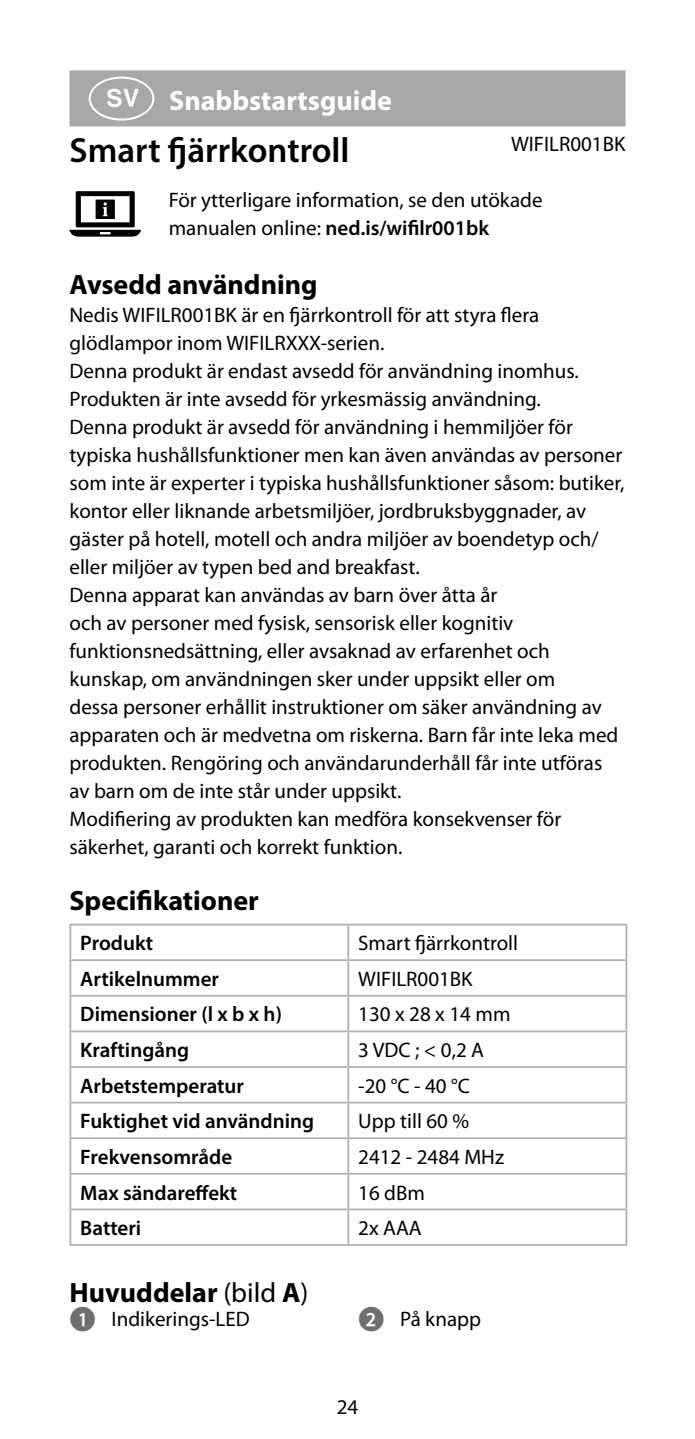
<style>
.page{position:relative;width:695px;height:1439px;background:#fff}
.page>*{position:absolute;margin:0;border:0;box-sizing:border-box;transform-origin:0 0}
.t1{font:63px "manualise countrycodes";color:#fff}
.t2{font:600 35px "Myriad Pro";color:#000}
.t3{font:700 28px "Myriad Pro";color:#000}
.t4{font:700 28px "Myriad Pro";color:#fff}
.t5{font:21px/28px "Myriad Pro";color:#000}
.t6{font:600 21px "Myriad Pro";color:#000}
.s1{font-weight:600}
.s2{font-weight:400}
.s3{font-family:"Manualise Call out Closed Glyphs Bold Bold";font-size:24.5px;color:#706f6f}
</style>
<div class="page">
<div style="left:69px;top:70px;width:556px;height:56px;background:#a8a8a7"></div>
<svg style="left:69px;top:191px;width:72px;height:46px"></svg>
<hr style="left:69px;top:923px;width:279px;height:2px;background:#abb2b0">
<hr style="left:69px;top:925px;width:2px;height:34px;background:#abb2b0">
<hr style="left:348px;top:923px;width:279px;height:2px;background:#abb2b0">
<hr style="left:347px;top:925px;width:2px;height:34px;background:#abb2b0">
<hr style="left:625px;top:925px;width:2px;height:34px;background:#abb2b0">
<hr style="left:69px;top:959px;width:279px;height:2px;background:#abb2b0">
<hr style="left:69px;top:961px;width:2px;height:34px;background:#abb2b0">
<hr style="left:348px;top:959px;width:279px;height:2px;background:#abb2b0">
<hr style="left:347px;top:961px;width:2px;height:34px;background:#abb2b0">
<hr style="left:625px;top:961px;width:2px;height:34px;background:#abb2b0">
<hr style="left:69px;top:995px;width:279px;height:1px;background:#abb2b0">
<hr style="left:69px;top:996px;width:2px;height:34px;background:#abb2b0">
<hr style="left:348px;top:995px;width:279px;height:1px;background:#abb2b0">
<hr style="left:347px;top:996px;width:2px;height:34px;background:#abb2b0">
<hr style="left:625px;top:996px;width:2px;height:34px;background:#abb2b0">
<hr style="left:69px;top:1030px;width:279px;height:2px;background:#abb2b0">
<hr style="left:69px;top:1032px;width:2px;height:34px;background:#abb2b0">
<hr style="left:348px;top:1030px;width:279px;height:2px;background:#abb2b0">
<hr style="left:347px;top:1032px;width:2px;height:34px;background:#abb2b0">
<hr style="left:625px;top:1032px;width:2px;height:34px;background:#abb2b0">
<hr style="left:69px;top:1066px;width:279px;height:2px;background:#abb2b0">
<hr style="left:69px;top:1068px;width:2px;height:33px;background:#abb2b0">
<hr style="left:348px;top:1066px;width:279px;height:2px;background:#abb2b0">
<hr style="left:347px;top:1068px;width:2px;height:33px;background:#abb2b0">
<hr style="left:625px;top:1068px;width:2px;height:33px;background:#abb2b0">
<hr style="left:69px;top:1101px;width:279px;height:2px;background:#abb2b0">
<hr style="left:69px;top:1103px;width:2px;height:34px;background:#abb2b0">
<hr style="left:348px;top:1101px;width:279px;height:2px;background:#abb2b0">
<hr style="left:347px;top:1103px;width:2px;height:34px;background:#abb2b0">
<hr style="left:625px;top:1103px;width:2px;height:34px;background:#abb2b0">
<hr style="left:69px;top:1137px;width:279px;height:2px;background:#abb2b0">
<hr style="left:69px;top:1139px;width:2px;height:34px;background:#abb2b0">
<hr style="left:348px;top:1137px;width:279px;height:2px;background:#abb2b0">
<hr style="left:347px;top:1139px;width:2px;height:34px;background:#abb2b0">
<hr style="left:625px;top:1139px;width:2px;height:34px;background:#abb2b0">
<hr style="left:69px;top:1173px;width:279px;height:1px;background:#abb2b0">
<hr style="left:69px;top:1174px;width:2px;height:34px;background:#abb2b0">
<hr style="left:348px;top:1173px;width:279px;height:1px;background:#abb2b0">
<hr style="left:347px;top:1174px;width:2px;height:34px;background:#abb2b0">
<hr style="left:625px;top:1174px;width:2px;height:34px;background:#abb2b0">
<hr style="left:69px;top:1208px;width:279px;height:2px;background:#abb2b0">
<hr style="left:69px;top:1210px;width:2px;height:34px;background:#abb2b0">
<hr style="left:348px;top:1208px;width:279px;height:2px;background:#abb2b0">
<hr style="left:347px;top:1210px;width:2px;height:34px;background:#abb2b0">
<hr style="left:625px;top:1210px;width:2px;height:34px;background:#abb2b0">
<hr style="left:69px;top:1244px;width:279px;height:2px;background:#abb2b0">
<hr style="left:348px;top:1244px;width:279px;height:2px;background:#abb2b0">
<h1 class="t1" style="left:79px;top:62px;width:86px">e</h1>
<h3 class="t4" style="left:169px;top:82px;width:224px">Snabbstartsguide</h3>
<h2 class="t2" style="left:69px;top:128px;width:281px">Smart fjärrkontroll</h2>
<p class="t5" style="left:511px;top:130px;width:116px">WIFILR001BK</p>
<p class="t5" style="left:169px;top:185px;width:375px">För ytterligare information, se den utökade manualen online: <span class="s1">ned.is/wifilr001bk</span></p>
<h3 class="t3" style="left:69px;top:266px;width:249px">Avsedd användning</h3>
<p class="t5" style="left:69px;top:300px;width:556px">Nedis WIFILR001BK är en fjärrkontroll för att styra flera glödlampor inom WIFILRXXX-serien.<br>Denna produkt är endast avsedd för användning inomhus.<br>Produkten är inte avsedd för yrkesmässig användning.<br>Denna produkt är avsedd för användning i hemmiljöer för typiska hushållsfunktioner men kan även användas av personer som inte är experter i typiska hushållsfunktioner såsom: butiker, kontor eller liknande arbetsmiljöer, jordbruksbyggnader, av gäster på hotell, motell och andra miljöer av boendetyp och/ eller miljöer av typen bed and breakfast.<br>Denna apparat kan användas av barn över åtta år<br>och av personer med fysisk, sensorisk eller kognitiv funktionsnedsättning, eller avsaknad av erfarenhet och kunskap, om användningen sker under uppsikt eller om<br>dessa personer erhållit instruktioner om säker användning av apparaten och är medvetna om riskerna. Barn får inte leka med produkten. Rengöring och användarunderhåll får inte utföras av barn om de inte står under uppsikt.<br>Modifiering av produkten kan medföra konsekvenser för säkerhet, garanti och korrekt funktion.</p>
<h3 class="t3" style="left:69px;top:882px;width:191px">Specifikationer</h3>
<p class="t6" style="left:80px;top:930px;width:74px">Produkt</p>
<p class="t5" style="left:358px;top:929px;width:161px">Smart fjärrkontroll</p>
<p class="t6" style="left:80px;top:965px;width:140px">Artikelnummer</p>
<p class="t5" style="left:358px;top:964px;width:116px">WIFILR001BK</p>
<p class="t6" style="left:80px;top:1001px;width:203px">Dimensioner (l x b x h)</p>
<p class="t5" style="left:358px;top:1000px;width:154px">130 x 28 x 14 mm</p>
<p class="t6" style="left:80px;top:1036px;width:110px">Kraftingång</p>
<p class="t5" style="left:358px;top:1035px;width:127px">3 VDC ; &lt; 0,2 A</p>
<p class="t6" style="left:80px;top:1072px;width:165px">Arbetstemperatur</p>
<p class="t5" style="left:358px;top:1071px;width:113px">-20 °C - 40 °C</p>
<p class="t6" style="left:80px;top:1108px;width:235px">Fuktighet vid användning</p>
<p class="t5" style="left:358px;top:1107px;width:112px">Upp till 60 %</p>
<p class="t6" style="left:80px;top:1143px;width:153px">Frekvensområde</p>
<p class="t5" style="left:358px;top:1142px;width:147px">2412 - 2484 MHz</p>
<p class="t6" style="left:80px;top:1179px;width:158px">Max sändareffekt</p>
<p class="t5" style="left:358px;top:1178px;width:68px">16 dBm</p>
<p class="t6" style="left:80px;top:1214px;width:63px">Batteri</p>
<p class="t5" style="left:358px;top:1213px;width:65px">2x AAA</p>
<h3 class="t3" style="left:69px;top:1274px;width:240px">Huvuddelar <span class="s2">(bild</span> A<span class="s2">)</span></h3>
<p class="t5" style="left:69px;top:1305px;width:182px"><span class="s3">1</span> Indikerings-LED</p>
<p class="t5" style="left:358px;top:1305px;width:125px"><span class="s3">2</span> På knapp</p>
<p class="t5" style="left:336px;top:1392px;width:23px">24</p>
</div>
